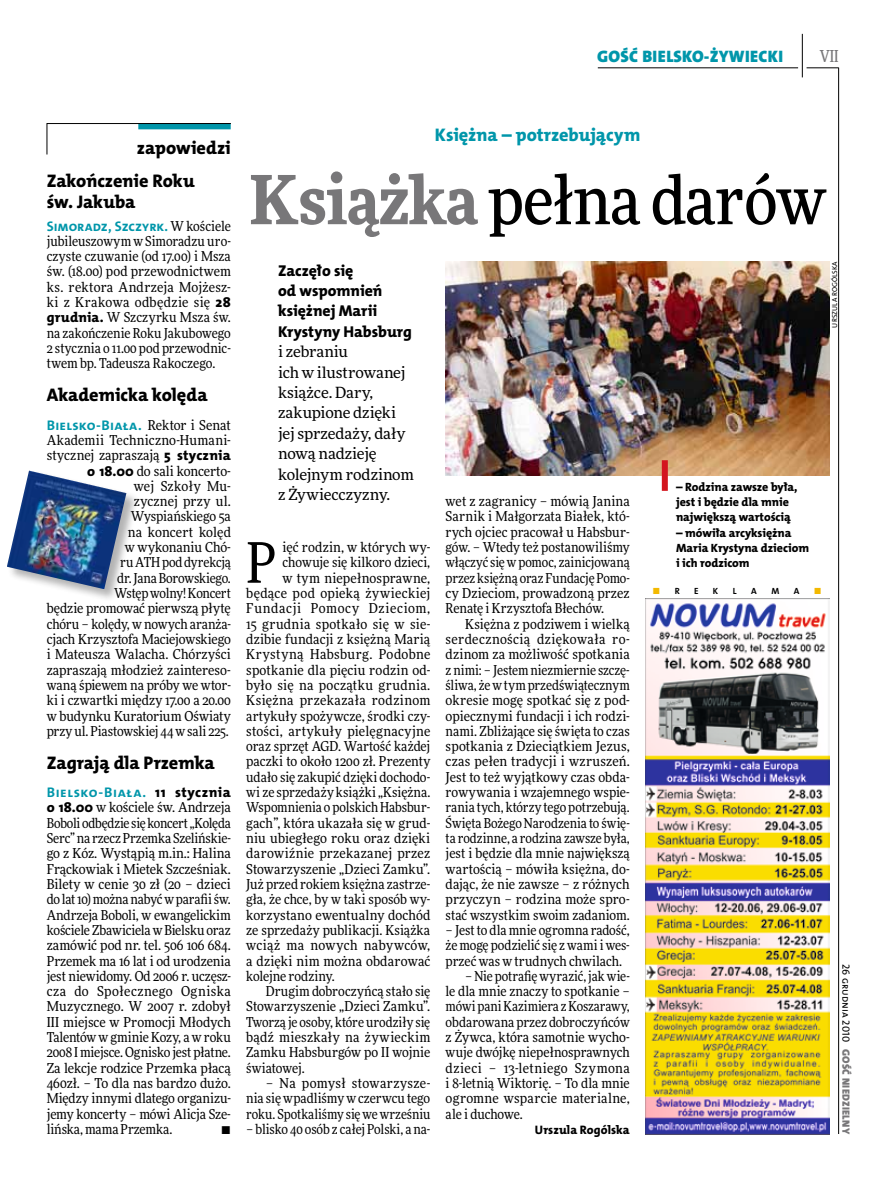
<style>
.page{position:relative;width:893px;height:1191px;background:#fff}
.page>*{position:absolute;margin:0;border:0;box-sizing:border-box;transform-origin:0 0}
.t1{font:500 67.5px "Freeday Narrow";letter-spacing:-.01em;color:#000}
.t2{font:55.95px "Freeday Narrow News";color:#000}
.t3{font:18.3px/21.6px "The Mix HP8 Ex Bld";letter-spacing:-.005em;color:#000}
.t4{font:18.3px "The Mix HP8 Ex Bld";color:#0096aa}
.t5{font:16.65px "The Mix HP9 Blk";letter-spacing:.02em;color:#0096aa}
.t6{font:500 16.5px "Freeday Narrow";color:#787779;scale:.9 1}
.t7{font:15.75px/20.4px "The Mix HP8 Ex Bld";letter-spacing:-.005em;color:#000}
.t8{font:15.45px/20.4px "Freeday News";letter-spacing:-.01em;color:#000}
.t9{font:13.95px "The Mix HP7 Bld";letter-spacing:-.005em;color:#0096aa}
.t10{font:13.95px "The Mix HP7 Bld";letter-spacing:.015em;color:#0096aa}
.t11{font:13.95px "The Mix HP7 Bld";letter-spacing:.035em;color:#0096aa}
.t12{font:13.65px/15.3px "Freeday Narrow News";letter-spacing:.005em;color:#000;text-align:justify}
.t13{font:13.65px "Freeday Narrow News";letter-spacing:.025em;color:#000}
.t14{font:13.65px "Freeday Narrow News";letter-spacing:.03em;color:#000}
.t15{font:13.65px "Freeday Narrow News";letter-spacing:.045em;color:#000}
.t16{font:12.3px "The Mix HP8 Ex Bld";letter-spacing:.005em;color:#000}
.t17{font:12px/15.3px "The Mix HP8 Ex Bld";letter-spacing:-.005em;color:#000}
.t18{font:10.5px "The Mix HP9 Blk";letter-spacing:.025em;color:#787779}
.t19{font:10.5px "The Mix HP5 Plain";color:#000}
.t20{font:9px "The Mix HP7 Bld";color:#000}
.t21{font:9px "The Mix HP7 Bld";color:#f3b900}
.t22{font:7.2px "The Mix HP5 Plain";letter-spacing:.01em;color:#000}
.s1{font-family:"Freeday Narrow News";font-size:13.65px;color:#000}
.s2{font-family:"The Mix HP8 Ex Bld";font-size:13.95px}
.s3{font-family:"The Mix HP8 Ex Bld";color:#000}
.s4{font-weight:900;color:#787779}
.s5{color:#000}
</style>
<div class="page">
<hr style="left:838px;top:68px;width:1px;height:1066px;background:#000">
<hr style="left:802px;top:34px;width:1px;height:43px;background:#000">
<hr style="left:806px;top:68px;width:33px;height:1px;background:#000">
<hr style="left:598px;top:68px;width:200px;height:1px;background:#000">
<svg style="left:47px;top:123px;width:184px;height:32px"></svg>
<div style="left:6px;top:469px;width:132px;height:132px;background:#000;opacity:.3"></div>
<img style="left:7px;top:470px;width:119px;height:119px">
<img style="left:446px;top:261px;width:383px;height:214px">
<div style="left:662px;top:460px;width:6px;height:31px;background:#d3151f"></div>
<img style="left:645px;top:598px;width:184px;height:536px">
<p class="t5" style="left:597px;top:46px;width:187px">GOŚĆ BIELSKO-ŻYWIECKI</p>
<p class="t6" style="left:820px;top:46px;width:22px">VII</p>
<h3 class="t3" style="left:137px;top:137px;width:95px">zapowiedzi</h3>
<h3 class="t3" style="left:47px;top:170px;width:149px">Zakończenie Roku św. Jakuba</h3>
<p class="t9" style="left:47px;top:217px;width:186px">Simoradz, Szczyrk. <span class="s1">W kościele</span></p>
<p class="t12" style="left:47px;top:233px;width:186px">jubileuszowym w Simoradzu uro&shy;czyste czuwanie (od 17.00) i Msza św. (18.00) pod przewodnictwem ks. rektora Andrzeja Mojżesz&shy;ki z Krakowa odbędzie się <span class="s2">28 grudnia.</span> W Szczyrku Msza św. na zakończenie Roku Jakubowego 2 stycznia o 11.00 pod przewodnic&shy;twem bp. Tadeusza Rakoczego.</p>
<h3 class="t3" style="left:47px;top:384px;width:162px">Akademicka kolęda</h3>
<p class="t10" style="left:47px;top:416px;width:186px">Bielsko-Biała. <span class="s1">Rektor i Senat</span></p>
<p class="t12" style="left:47px;top:432px;width:186px;text-align:right">Akademii Techniczno-Humani&shy;stycznej zapraszają <span class="s2">5 stycznia o 18.00</span> do sali koncerto-<br>wej Szkoły Mu-<br>zycznej przy ul.<br>Wyspiańskiego 5a<br>na koncert kolęd<br>w wykonaniu Chó-<br>ru ATH pod dyrekcją<br>dr. Jana Borowskiego.<br>Wstęp wolny! Koncert<br>będzie promować pierwszą płytę chóru – kolędy, w nowych aranża&shy;cjach Krzysztofa Maciejowskiego i Mateusza Walacha. Chórzyści zapraszają młodzież zaintereso&shy;waną śpiewem na próby we wtor&shy;ki i czwartki między 17.00 a 20.00 w budynku Kuratorium Oświaty przy ul. Piastowskiej 44 w sali 225.</p>
<h3 class="t3" style="left:47px;top:752px;width:169px">Zagrają dla Przemka</h3>
<p class="t11" style="left:47px;top:783px;width:186px">Bielsko-Biała. <span class="s3">11 stycznia</span></p>
<p class="t12" style="left:47px;top:799px;width:186px"><span class="s2">o 18.00</span> w kościele św. Andrzeja Boboli odbędzie się koncert „Kolęda Serc” na rzecz Przemka Szelińskie&shy;go z Kóz. Wystąpią m.in.: Halina Frąckowiak i Mietek Szcześniak.<br>Bilety w cenie 30 zł (20 – dzieci do lat 10) można nabyć w parafii św.<br>Andrzeja Boboli, w ewangelickim kościele Zbawiciela w Bielsku oraz zamówić pod nr. tel. 506 106 684.<br>Przemek ma 16 lat i od urodzenia jest niewidomy. Od 2006 r. uczęsz&shy;cza do Społecznego Ogniska Muzycznego. W 2007 r. zdobył III miejsce w Promocji Młodych Talentów w gminie Kozy, a w roku 2008 I miejsce. Ognisko jest płatne.<br>Za lekcje rodzice Przemka płacą 460zł. – To dla nas bardzo dużo.<br>Między innymi dlatego organizu&shy;jemy koncerty – mówi Alicja Sze&shy;lińska, mama Przemka.</p>
<p class="t12" style="left:221px;top:1121px;width:11px">•</p>
<h3 class="t4" style="left:435px;top:123px;width:207px">Księżna – potrzebującym</h3>
<h1 class="t1" style="left:250px;top:158px;width:578px"><span class="s4">Książka</span> pełna darów</h1>
<p class="t7" style="left:278px;top:260px;width:135px">Zaczęło się<br>od wspomnień księżnej Marii<br>Krystyny Habsburg</p>
<p class="t8" style="left:278px;top:341px;width:137px">i zebraniu<br>ich w ilustrowanej książce. Dary, zakupione dzięki jej sprzedaży, dały nową nadzieję kolejnym rodzinom z Żywiecczyzny.</p>
<h2 class="t2" style="left:246px;top:528px;width:32px">P</h2>
<p class="t12" style="left:283px;top:539px;width:149px">ięć rodzin, w których wy-</p>
<p class="t12" style="left:283px;top:555px;width:149px">chowuje się kilkoro dzieci,</p>
<p class="t12" style="left:283px;top:570px;width:149px">w tym niepełnosprawne,</p>
<p class="t14" style="left:246px;top:585px;width:186px">będące pod opieką żywieckiej</p>
<p class="t15" style="left:246px;top:600px;width:186px">Fundacji Pomocy Dzieciom,</p>
<p class="t12" style="left:246px;top:616px;width:186px">15 grudnia spotkało się w sie-</p>
<p class="t12" style="left:246px;top:631px;width:186px">dzibie fundacji z księżną Marią</p>
<p class="t13" style="left:246px;top:646px;width:186px">Krystyną Habsburg. Podobne</p>
<p class="t12" style="left:246px;top:662px;width:186px">spotkanie dla pięciu rodzin od-</p>
<p class="t13" style="left:246px;top:676px;width:186px">było się na początku grudnia.</p>
<p class="t13" style="left:246px;top:692px;width:186px">Księżna przekazała rodzinom</p>
<p class="t12" style="left:246px;top:708px;width:186px">artykuły spożywcze, środki czy-</p>
<p class="t12" style="left:246px;top:723px;width:186px">stości, artykuły pielęgnacyjne</p>
<p class="t12" style="left:246px;top:738px;width:186px">oraz sprzęt AGD. Wartość każdej</p>
<p class="t12" style="left:246px;top:754px;width:186px">paczki to około 1200 zł. Prezenty</p>
<p class="t12" style="left:246px;top:769px;width:186px">udało się zakupić dzięki dochodo-</p>
<p class="t12" style="left:246px;top:784px;width:186px">wi ze sprzedaży książki „Księżna.</p>
<p class="t12" style="left:246px;top:799px;width:186px">Wspomnienia o polskich Habsbur-</p>
<p class="t12" style="left:246px;top:815px;width:186px">gach”, która ukazała się w grud-</p>
<p class="t12" style="left:246px;top:830px;width:186px">niu ubiegłego roku oraz dzięki</p>
<p class="t12" style="left:246px;top:845px;width:186px">darowiźnie przekazanej przez</p>
<p class="t12" style="left:246px;top:861px;width:186px">Stowarzyszenie „Dzieci Zamku”.</p>
<p class="t12" style="left:246px;top:876px;width:186px">Już przed rokiem księżna zastrze-</p>
<p class="t12" style="left:246px;top:891px;width:186px">gła, że chce, by w taki sposób wy-</p>
<p class="t12" style="left:246px;top:907px;width:186px">korzystano ewentualny dochód</p>
<p class="t12" style="left:246px;top:922px;width:186px">ze sprzedaży publikacji. Książka</p>
<p class="t13" style="left:246px;top:937px;width:186px">wciąż ma nowych nabywców,</p>
<p class="t12" style="left:246px;top:953px;width:186px">a dzięki nim można obdarować</p>
<p class="t12" style="left:246px;top:968px;width:90px">kolejne rodziny.</p>
<p class="t12" style="left:266px;top:983px;width:166px">Drugim dobroczyńcą stało się</p>
<p class="t12" style="left:246px;top:998px;width:186px">Stowarzyszenie „Dzieci Zamku”.</p>
<p class="t12" style="left:246px;top:1014px;width:186px">Tworzą je osoby, które urodziły się</p>
<p class="t13" style="left:246px;top:1028px;width:186px">bądź mieszkały na żywieckim</p>
<p class="t12" style="left:246px;top:1044px;width:186px">Zamku Habsburgów po II wojnie</p>
<p class="t12" style="left:246px;top:1060px;width:60px">światowej.</p>
<p class="t12" style="left:246px;top:1075px;width:186px;text-indent:20px">– Na pomysł stowarzysze&shy;nia się wpadliśmy w czerwcu tego roku. Spotkaliśmy się we wrześniu</p>
<p class="t12" style="left:246px;top:1121px;width:186px">– blisko 40 osób z całej Polski, a na-</p>
<p class="t12" style="left:446px;top:493px;width:186px">wet z zagranicy – mówią Janina Sarnik i Małgorzata Białek, któ&shy;rych ojciec pracował u Habsbur&shy;gów. – Wtedy też postanowiliśmy włączyć się w pomoc, zainicjowaną przez księżną oraz Fundację Pomo&shy;cy Dzieciom, prowadzoną przez Renatę i Krzysztofa Błechów.</p>
<p class="t12" style="left:446px;top:616px;width:186px;text-indent:20px">Księżna z podziwem i wielką serdecznością dziękowała ro&shy;dzinom za możliwość spotkania z nimi: – Jestem niezmiernie szczę&shy;śliwa, że w tym przedświątecznym okresie mogę spotkać się z pod&shy;opiecznymi fundacji i ich rodzi&shy;nami. Zbliżające się święta to czas spotkania z Dzieciątkiem Jezus, czas pełen tradycji i wzruszeń.<br>Jest to też wyjątkowy czas obda&shy;rowywania i wzajemnego wspie&shy;rania tych, którzy tego potrzebują.<br>Święta Bożego Narodzenia to świę&shy;ta rodzinne, a rodzina zawsze była, jest i będzie dla mnie największą wartością – mówiła księżna, do&shy;dając, że nie zawsze – z różnych przyczyn – rodzina może spro&shy;stać wszystkim swoim zadaniom.</p>
<p class="t12" style="left:446px;top:922px;width:186px">– Jest to dla mnie ogromna radość, że mogę podzielić się z wami i wes&shy;przeć was w trudnych chwilach.</p>
<p class="t12" style="left:446px;top:968px;width:186px;text-indent:20px">– Nie potrafię wyrazić, jak wie&shy;le dla mnie znaczy to spotkanie – mówi pani Kazimiera z Koszarawy, obdarowana przez dobroczyńców z Żywca, która samotnie wycho&shy;wuje dwójkę niepełnosprawnych dzieci – 13-letniego Szymona i 8-letnią Wiktorię. – To dla mnie ogromne wsparcie materialne, ale i duchowe.</p>
<p class="t16" style="left:535px;top:1122px;width:96px">Urszula Rogólska</p>
<p class="t22" style="left:830px;top:327px;width:68px;rotate:-90deg">Urszu la Rogólska</p>
<p class="t17" style="left:676px;top:479px;width:123px">– Rodzina zawsze była, jest i będzie dla mnie największą wartością</p>
<p class="t17" style="left:676px;top:525px;width:134px">– mówiła arcyksiężna<br>Maria Krystyna dzieciom i ich rodzicom</p>
<p class="t21" style="left:652px;top:585px;width:28px">■ <span class="s5">r</span></p>
<p class="t20" style="left:694px;top:585px;width:6px">e</p>
<p class="t20" style="left:713px;top:585px;width:6px">k</p>
<p class="t20" style="left:733px;top:585px;width:5px">l</p>
<p class="t20" style="left:751px;top:585px;width:18px">ama</p>
<p class="t21" style="left:814px;top:585px;width:9px">■</p>
<p class="t19" style="left:853px;top:964px;width:80px;rotate:90deg">26 grudnia 2010</p>
<p class="t18" style="left:853px;top:1049px;width:86px;rotate:90deg">GOŚĆ NIEDZIELNY</p>
</div>
